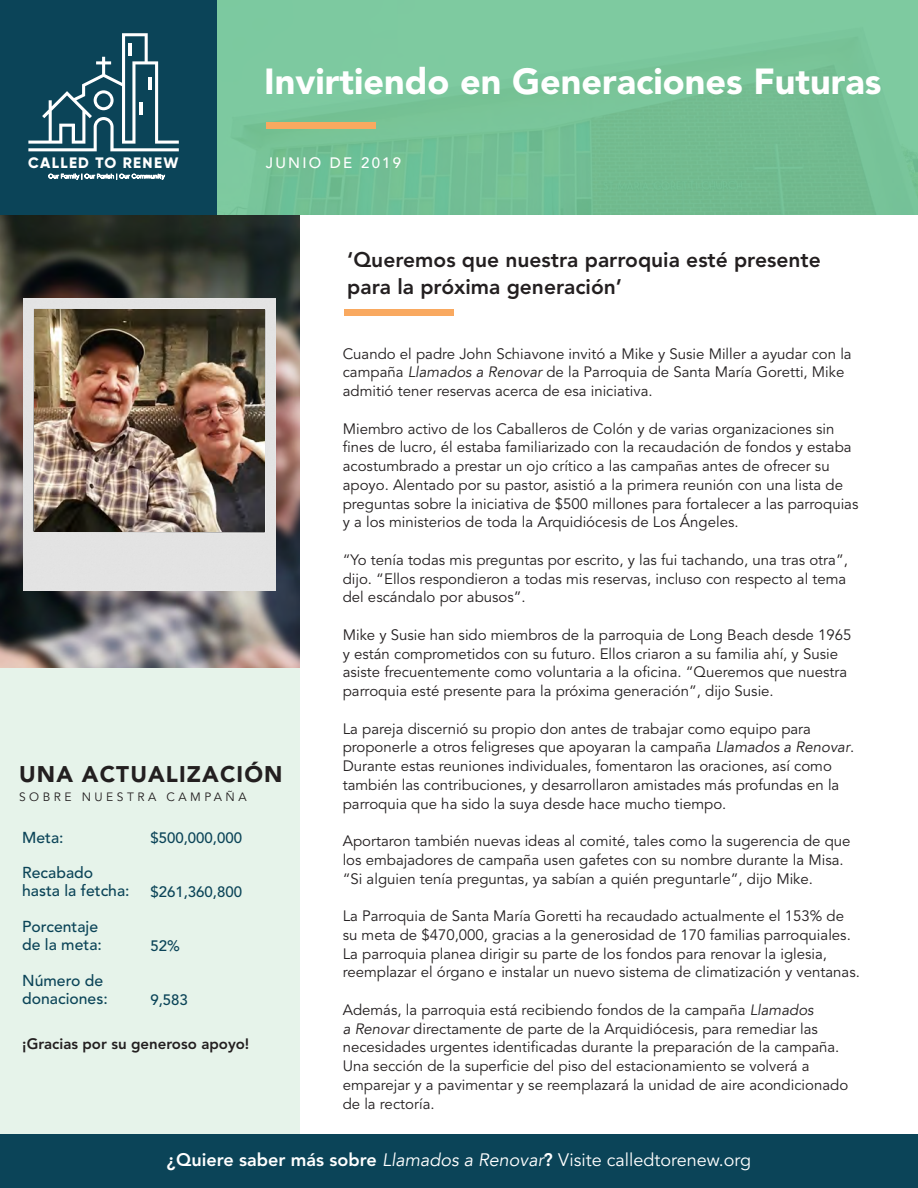
<style>
.page{position:relative;width:918px;height:1188px;background:#fff}
.page>*{position:absolute;margin:0;border:0;box-sizing:border-box;transform-origin:0 0}
.t1{font:900 36px "Avenir LT Std";color:#fff}
.t2{font:900 22.5px "Avenir LT Std";letter-spacing:.05em;color:#231f20}
.t3{font:800 21px/27px "Avenir LT Std";color:#231f20}
.t4{font:18px "Avenir LT Std";color:#fff}
.t5{font:500 15.75px/18px "Avenir LT Std";color:#0b4458}
.t6{font:800 15.15px "Gilroy";letter-spacing:.09em;color:#fff}
.t7{font:15px/18.8px "Avenir LT Std";color:#231f20}
.t8{font:500 15px "Avenir LT Std";color:#0b4458}
.t9{font:800 15px "Avenir LT Std";color:#231f20}
.t10{font:500 15px "Avenir LT Std";letter-spacing:.15em;color:#fff}
.t11{font:12px "Avenir LT Std";letter-spacing:.29em;color:#231f20}
.s1{font-family:"Avenir LT";font-style:italic}
.s2{font-weight:800}
</style>
<div class="page">
<div style="left:0;top:626px;width:299px;height:508px;background:#e6f3ea"></div>
<img style="left:0;top:215px;width:299px;height:452px">
<div style="left:23px;top:299px;width:253px;height:292px;background:#e3e3e3"></div>
<img style="left:34px;top:310px;width:230px;height:221px">
<div style="left:0;top:0;width:918px;height:215px;background:#79c499"></div>
<div style="left:0;top:0;width:217px;height:215px;background:#0b4458"></div>
<div style="left:266px;top:122px;width:109px;height:7px;background:#f9a960"></div>
<div style="left:344px;top:309px;width:110px;height:7px;background:#f9a960"></div>
<div style="left:0;top:1134px;width:918px;height:54px;background:#0b4458"></div>
<svg style="left:28px;top:33px;width:151px;height:118px"></svg>
<hr style="left:139px;top:103px;width:4px;height:12px;background:#fff">
<svg style="left:48px;top:174px;width:117px;height:6px"></svg>
<p class="t6" style="left:28px;top:153px;width:152px">CALLED TO RENEW</p>
<h1 class="t1" style="left:264px;top:60px;width:619px">Invirtiendo en Generaciones Futuras</h1>
<p class="t10" style="left:266px;top:154px;width:137px">JUNIO DE 2019</p>
<h3 class="t3" style="left:347px;top:246px;width:475px">‘Queremos que nuestra parroquia esté presente para la próxima generación’</h3>
<h2 class="t2" style="left:19px;top:761px;width:265px">UNA ACTUALIZACIÓN</h2>
<p class="t11" style="left:19px;top:790px;width:229px">SOBRE NUESTRA CAMPAÑA</p>
<p class="t5" style="left:22px;top:821px;width:72px;line-height:34.5px">Meta:<br>Recabado</p>
<p class="t5" style="left:22px;top:882px;width:109px">hasta la fetcha:</p>
<p class="t5" style="left:22px;top:918px;width:81px">Porcentaje de la meta:</p>
<p class="t5" style="left:22px;top:972px;width:87px">Número de donaciones:</p>
<p class="t8" style="left:150px;top:829px;width:93px">$500,000,000</p>
<p class="t8" style="left:150px;top:883px;width:93px">$261,360,800</p>
<p class="t8" style="left:150px;top:937px;width:31px">52%</p>
<p class="t8" style="left:150px;top:991px;width:39px">9,583</p>
<p class="t9" style="left:22px;top:1035px;width:229px">¡Gracias por su generoso apoyo!</p>
<p class="t7" style="left:343px;top:345px;width:511px">Cuando el padre John Schiavone invitó a Mike y Susie Miller a ayudar con la campaña <span class="s1">Llamados a Renovar</span> de la Parroquia de Santa María Goretti, Mike admitió tener reservas acerca de esa iniciativa.</p>
<p class="t7" style="left:343px;top:420px;width:517px">Miembro activo de los Caballeros de Colón y de varias organizaciones sin fines de lucro, él estaba familiarizado con la recaudación de fondos y estaba acostumbrado a prestar un ojo crítico a las campañas antes de ofrecer su apoyo. Alentado por su pastor, asistió a la primera reunión con una lista de preguntas sobre la iniciativa de $500 millones para fortalecer a las parroquias y a los ministerios de toda la Arquidiócesis de Los Ángeles.</p>
<p class="t7" style="left:343px;top:551px;width:507px;text-align:justify">“Yo tenía todas mis preguntas por escrito, y las fui tachando, una tras otra”, dijo. “Ellos respondieron a todas mis reservas, incluso con respecto al tema del escándalo por abusos”.</p>
<p class="t7" style="left:343px;top:626px;width:510px">Mike y Susie han sido miembros de la parroquia de Long Beach desde 1965 y están comprometidos con su futuro. Ellos criaron a su familia ahí, y Susie asiste frecuentemente como voluntaria a la oficina. “Queremos que nuestra parroquia esté presente para la próxima generación”, dijo Susie.</p>
<p class="t7" style="left:343px;top:720px;width:513px">La pareja discernió su propio don antes de trabajar como equipo para proponerle a otros feligreses que apoyaran la campaña <span class="s1">Llamados a Renovar</span>.<br>Durante estas reuniones individuales, fomentaron las oraciones, así como también las contribuciones, y desarrollaron amistades más profundas en la parroquia que ha sido la suya desde hace mucho tiempo.</p>
<p class="t7" style="left:343px;top:832px;width:509px">Aportaron también nuevas ideas al comité, tales como la sugerencia de que los embajadores de campaña usen gafetes con su nombre durante la Misa. “Si alguien tenía preguntas, ya sabían a quién preguntarle”, dijo Mike.</p>
<p class="t7" style="left:343px;top:907px;width:519px">La Parroquia de Santa María Goretti ha recaudado actualmente el 153% de su meta de $470,000, gracias a la generosidad de 170 familias parroquiales.<br>La parroquia planea dirigir su parte de los fondos para renovar la iglesia, reemplazar el órgano e instalar un nuevo sistema de climatización y ventanas.</p>
<p class="t7" style="left:343px;top:1001px;width:507px">Además, la parroquia está recibiendo fondos de la campaña <span class="s1">Llamados<br>a Renovar</span> directamente de parte de la Arquidiócesis, para remediar las necesidades urgentes identificadas durante la preparación de la campaña.<br>Una sección de la superficie del piso del estacionamiento se volverá a emparejar y a pavimentar y se reemplazará la unidad de aire acondicionado de la rectoría.</p>
<p class="t4" style="left:167px;top:1149px;width:586px"><span class="s2">¿Quiere saber más sobre</span> <span class="s1">Llamados a Renovar</span><span class="s2">?</span> Visite calledtorenew.org</p>
</div>
